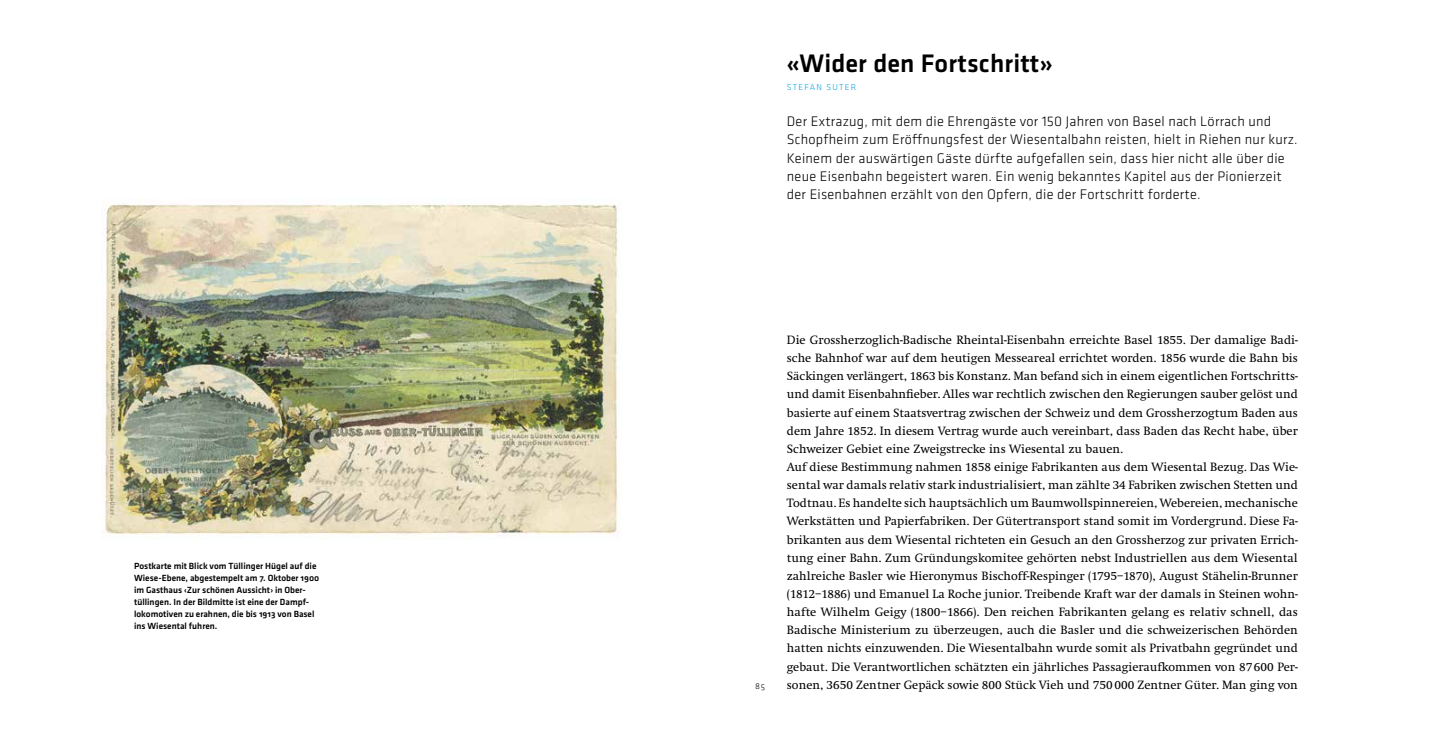
<style>
.page{position:relative;width:1432px;height:745px;background:#fff}
.page>*{position:absolute;margin:0;border:0;box-sizing:border-box;transform-origin:0 0}
.t1{font:500 26.25px "Klavika";letter-spacing:.005em;color:#000}
.t2{font:300 14.38px/18.1px "Klavika";letter-spacing:.015em;color:#000}
.t3{font:12.5px/18.1px "Swift EF";color:#000}
.t4{font:500 9.25px/12.1px "Klavika";color:#000}
.t5{font:300 8.75px "Klavika";letter-spacing:.14em;color:#009fe3}
.t6{font:300 8.75px "Klavika";color:#000}
</style>
<div class="page">
<img style="left:101px;top:204px;width:518px;height:331px">
<p class="t4" style="left:134px;top:559px;width:187px">Postkarte mit Blick vom Tüllinger Hügel auf die Wiese-Ebene, abgestempelt am 7. Oktober 1900 im Gasthaus ‹Zur schönen Aussicht› in Ober&shy;tüllingen. In der Bildmitte ist eine der Dampf&shy;lokomotiven zu erahnen, die bis 1913 von Basel ins Wiesental fuhren.</p>
<h1 class="t1" style="left:787px;top:45px;width:267px">«Wider den Fortschritt»</h1>
<p class="t5" style="left:787px;top:82px;width:71px">STEFAN SUTER</p>
<p class="t2" style="left:787px;top:112px;width:512px">Der Extrazug, mit dem die Ehrengäste vor 150 Jahren von Basel nach Lörrach und Schopfheim zum Eröffnungsfest der Wiesentalbahn reisten, hielt in Riehen nur kurz.<br>Keinem der auswärtigen Gäste dürfte aufgefallen sein, dass hier nicht alle über die neue Eisenbahn begeistert waren. Ein wenig bekanntes Kapitel aus der Pionierzeit der Eisenbahnen erzählt von den Opfern, die der Fortschritt forderte.</p>
<p class="t6" style="left:755px;top:680px;width:11px">85</p>
<p class="t3" style="left:787px;top:331px;width:512px">Die Grossherzoglich-Badische Rheintal-Eisenbahn erreichte Basel 1855. Der damalige Badi&shy;sche Bahnhof war auf dem heutigen Messeareal errichtet worden. 1856 wurde die Bahn bis Säckingen verlängert, 1863 bis Konstanz. Man befand sich in einem eigentlichen Fortschritts&shy;und damit Eisenbahnfieber. Alles war rechtlich zwischen den Regierungen sauber gelöst und basierte auf einem Staatsvertrag zwischen der Schweiz und dem Grossherzogtum Baden aus dem Jahre 1852. In diesem Vertrag wurde auch vereinbart, dass Baden das Recht habe, über Schweizer Gebiet eine Zweigstrecke ins Wiesental zu bauen.<br>Auf diese Bestimmung nahmen 1858 einige Fabrikanten aus dem Wiesental Bezug. Das Wie&shy;sental war damals relativ stark industrialisiert, man zählte 34 Fabriken zwischen Stetten und Todtnau. Es handelte sich hauptsächlich um Baumwollspinnereien, Webereien, mechanische Werkstätten und Papierfabriken. Der Gütertransport stand somit im Vordergrund. Diese Fa&shy;brikanten aus dem Wiesental richteten ein Gesuch an den Grossherzog zur privaten Errich&shy;tung einer Bahn. Zum Gründungskomitee gehörten nebst Industriellen aus dem Wiesental zahlreiche Basler wie Hieronymus Bischoff-Respinger (1795–1870), August Stähelin-Brunner (1812–1886) und Emanuel La Roche junior. Treibende Kraft war der damals in Steinen wohn&shy;hafte Wilhelm Geigy (1800–1866). Den reichen Fabrikanten gelang es relativ schnell, das Badische Ministerium zu überzeugen, auch die Basler und die schweizerischen Behörden hatten nichts einzuwenden. Die Wiesentalbahn wurde somit als Privatbahn gegründet und gebaut. Die Verantwortlichen schätzten ein jährliches Passagieraufkommen von 87600 Per&shy;sonen, 3650 Zentner Gepäck sowie 800 Stück Vieh und 750000 Zentner Güter. Man ging von</p>
</div>
